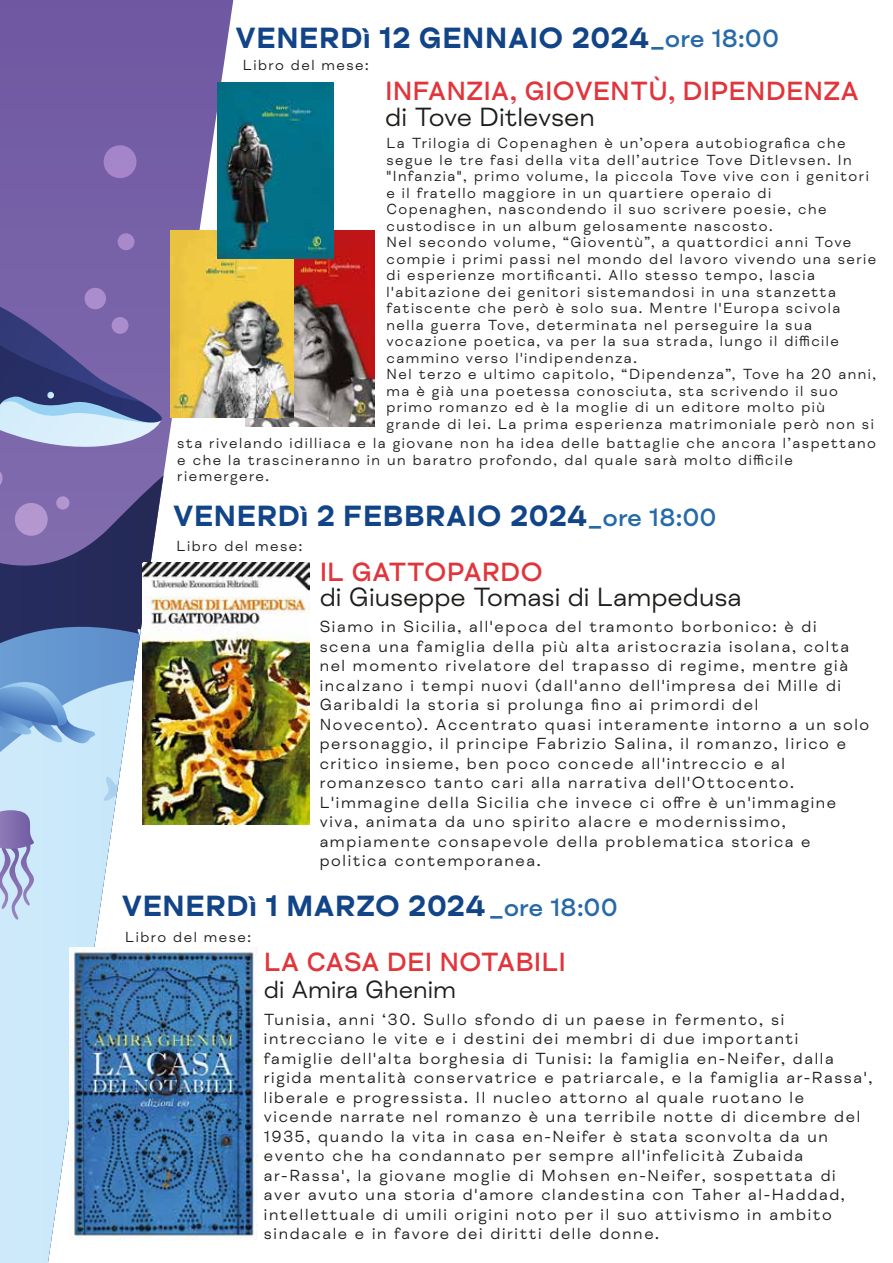
<style>
.page{position:relative;width:893px;height:1263px;background:#fff}
.page>*{position:absolute;margin:0;border:0;box-sizing:border-box;transform-origin:0 0}
.t1{font:700 30px "FS Meridian";color:#124488}
.t2{font:500 27px "FS Meridian";color:#e1353c}
.t3{font:27px "FS Meridian";color:#1d1d1b}
.t4{font:25.5px "FS Meridian";color:#1d1d1b}
.t5{font:16.5px/19.5px "FS Meridian";letter-spacing:.1em;color:#1d1d1b}
.t6{font:15px/16.5px "FS Meridian";letter-spacing:.1em;color:#1d1d1b}
.s1{font-weight:500;font-size:25.5px;color:#276aa9}
</style>
<div class="page">
<svg style="left:0;top:0;width:233px;height:1240px"></svg>
<svg style="left:0;top:475px;width:164px;height:765px"></svg>
<svg style="left:0;top:627px;width:140px;height:613px"></svg>
<svg style="left:137px;top:597px;width:5px;height:38px"></svg>
<div style="left:0;top:123px;width:162px;height:127px;background:#755fa6"></div>
<svg style="left:0;top:250px;width:180px;height:198px"></svg>
<svg style="left:0;top:468px;width:3px;height:21px"></svg>
<div style="left:56px;top:496px;width:13px;height:13px;background:#b496cf;border-radius:50%"></div>
<div style="left:15px;top:503px;width:33px;height:33px;background:#b597cf;border-radius:50%"></div>
<div style="left:112px;top:317px;width:17px;height:17px;background:#ab8dcd;border-radius:50%"></div>
<div style="left:118px;top:233px;width:16px;height:17px;background:#a889cb;border-radius:50%"></div>
<div style="left:85px;top:288px;width:21px;height:21px;background:#ab8ccc;border-radius:50%"></div>
<div style="left:104px;top:145px;width:33px;height:33px;background:#a485ca;border-radius:50%"></div>
<svg style="left:0;top:680px;width:133px;height:583px"></svg>
<svg style="left:104px;top:723px;width:129px;height:145px"></svg>
<img style="left:246px;top:231px;width:128px;height:195px">
<img style="left:171px;top:231px;width:122px;height:186px">
<img style="left:218px;top:82px;width:116px;height:177px">
<img style="left:142px;top:563px;width:168px;height:262px">
<img style="left:69px;top:947px;width:188px;height:292px">
<svg style="left:0;top:682px;width:97px;height:65px"></svg>
<svg style="left:0;top:810px;width:38px;height:112px"></svg>
<h1 class="t1" style="left:235px;top:20px;width:545px">VENERDì 12 GENNAIO 2024<span class="s1">_ore 18:00</span></h1>
<p class="t6" style="left:243px;top:57px;width:127px">Libro del mese:</p>
<h2 class="t2" style="left:385px;top:76px;width:475px">INFANZIA, GIOVENTÙ, DIPENDENZA</h2>
<h2 class="t3" style="left:385px;top:102px;width:211px">di Tove Ditlevsen</h2>
<p class="t6" style="left:386px;top:136px;width:491px">La Trilogia di Copenaghen è un’opera autobiografica che segue le tre fasi della vita dell’autrice Tove Ditlevsen. In "Infanzia", primo volume, la piccola Tove vive con i genitori e il fratello maggiore in un quartiere operaio di Copenaghen, nascondendo il suo scrivere poesie, che custodisce in un album gelosamente nascosto.<br>Nel secondo volume, “Gioventù”, a quattordici anni Tove compie i primi passi nel mondo del lavoro vivendo una serie di esperienze mortificanti. Allo stesso tempo, lascia l'abitazione dei genitori sistemandosi in una stanzetta fatiscente che però è solo sua. Mentre l'Europa scivola nella guerra Tove, determinata nel perseguire la sua vocazione poetica, va per la sua strada, lungo il difficile cammino verso l'indipendenza.<br>Nel terzo e ultimo capitolo, “Dipendenza”, Tove ha 20 anni, ma è già una poetessa conosciuta, sta scrivendo il suo primo romanzo ed è la moglie di un editore molto più grande di lei. La prima esperienza matrimoniale però non si</p>
<p class="t6" style="left:177px;top:435px;width:700px">sta rivelando idilliaca e la giovane non ha idea delle battaglie che ancora l’aspettano e che la trascineranno in un baratro profondo, dal quale sarà molto difficile riemergere.</p>
<h1 class="t1" style="left:173px;top:498px;width:545px">VENERDì 2 FEBBRAIO 2024<span class="s1">_ore 18:00</span></h1>
<p class="t6" style="left:177px;top:538px;width:127px">Libro del mese:</p>
<h2 class="t2" style="left:320px;top:556px;width:225px">IL GATTOPARDO</h2>
<h2 class="t3" style="left:320px;top:582px;width:423px">di Giuseppe Tomasi di Lampedusa</h2>
<p class="t5" style="left:320px;top:617px;width:551px">Siamo in Sicilia, all'epoca del tramonto borbonico: è di scena una famiglia della più alta aristocrazia isolana, colta nel momento rivelatore del trapasso di regime, mentre già incalzano i tempi nuovi (dall'anno dell'impresa dei Mille di Garibaldi la storia si prolunga fino ai primordi del Novecento). Accentrato quasi interamente intorno a un solo personaggio, il principe Fabrizio Salina, il romanzo, lirico e critico insieme, ben poco concede all'intreccio e al romanzesco tanto cari alla narrativa dell'Ottocento.<br>L'immagine della Sicilia che invece ci offre è un'immagine viva, animata da uno spirito alacre e modernissimo, ampiamente consapevole della problematica storica e politica contemporanea.</p>
<h1 class="t1" style="left:121px;top:888px;width:498px">VENERDì 1 MARZO 2024<span class="s1">_ore 18:00</span></h1>
<p class="t6" style="left:125px;top:929px;width:127px">Libro del mese:</p>
<h2 class="t2" style="left:264px;top:946px;width:304px">LA CASA DEI NOTABILI</h2>
<h3 class="t4" style="left:264px;top:975px;width:194px">di Amira Ghenim</h3>
<p class="t5" style="left:264px;top:1010px;width:610px">Tunisia, anni ‘30. Sullo sfondo di un paese in fermento, si intrecciano le vite e i destini dei membri di due importanti<br>famiglie dell'alta borghesia di Tunisi: la famiglia en-Neifer, dalla rigida mentalità conservatrice e patriarcale, e la famiglia ar-Rassa', liberale e progressista. Il nucleo attorno al quale ruotano le vicende narrate nel romanzo è una terribile notte di dicembre del 1935, quando la vita in casa en-Neifer è stata sconvolta da un evento che ha condannato per sempre all'infelicità Zubaida ar-Rassa', la giovane moglie di Mohsen en-Neifer, sospettata di aver avuto una storia d'amore clandestina con Taher al-Haddad, intellettuale di umili origini noto per il suo attivismo in ambito sindacale e in favore dei diritti delle donne.</p>
</div>
